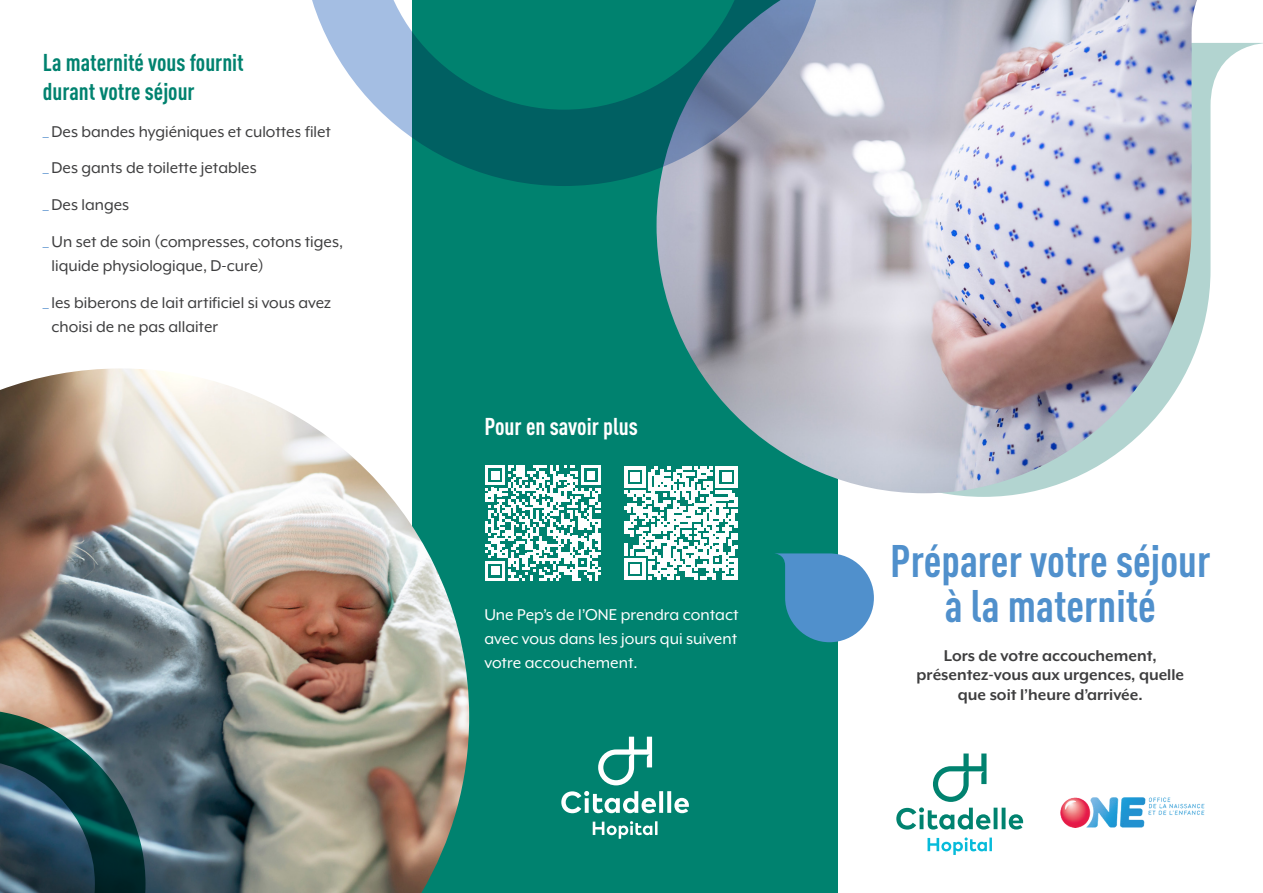
<style>
.page{position:relative;width:1263px;height:893px;background:#fff}
.page>*{position:absolute;margin:0;border:0;box-sizing:border-box;transform-origin:0 0}
.t1{font:700 condensed 45px/45px "DIN Pro";color:#5090cc;text-align:center}
.t2{font:700 condensed 24px/28.8px "DIN Pro";color:#00826f}
.t3{font:700 condensed 24px "DIN Pro";color:#fff}
.t4{font:18px/24px "Mr Eaves XL Mod OT";color:#3e3e3f}
.t5{font:700 18px/19.5px "Mr Eaves XL Mod OT";color:#3e3e3f;text-align:center}
.t6{font:18px/24px "Mr Eaves XL Mod OT";color:#fff;text-align:justify}
.s1{color:#6298d1}
</style>
<div class="page">
<div style="left:412px;top:0;width:426px;height:893px;background:#00826f"></div>
<svg style="left:593px;top:821px;width:64px;height:18px"></svg>
<svg style="left:561px;top:791px;width:128px;height:22px"></svg>
<svg style="left:598px;top:737px;width:54px;height:48px"></svg>
<svg style="left:916px;top:43px;width:347px;height:454px"></svg>
<img style="left:656px;top:0;width:541px;height:493px">
<svg style="left:775px;top:553px;width:99px;height:89px"></svg>
<img style="left:0;top:368px;width:469px;height:525px">
<svg style="left:0;top:709px;width:145px;height:184px"></svg>
<svg style="left:312px;top:0;width:516px;height:186px"></svg>
<img style="left:1061px;top:797px;width:143px;height:31px">
<svg style="left:927px;top:837px;width:65px;height:18px"></svg>
<svg style="left:896px;top:753px;width:127px;height:77px"></svg>
<svg style="left:485px;top:465px;width:116px;height:116px"></svg>
<svg style="left:624px;top:466px;width:113px;height:114px"></svg>
<hr style="left:734px;top:558px;width:3px;height:22px;background:#fff">
<p class="t2" style="left:43px;top:46px;width:202px">La maternité vous fournit durant votre séjour</p>
<p class="t4" style="left:43px;top:119px;width:290px"><span class="s1">_</span>Des bandes hygiéniques et culottes filet</p>
<p class="t4" style="left:43px;top:156px;width:215px"><span class="s1">_</span>Des gants de toilette jetables</p>
<p class="t4" style="left:43px;top:193px;width:88px"><span class="s1">_</span>Des langes</p>
<p class="t4" style="left:52px;top:229px;width:293px;text-indent:-9px"><span class="s1">_</span>Un set de soin (compresses, cotons tiges, liquide physiologique, D-cure)</p>
<p class="t4" style="left:52px;top:290px;width:281px;text-indent:-9px"><span class="s1">_</span>les biberons de lait artificiel si vous avez choisi de ne pas allaiter</p>
<p class="t3" style="left:484px;top:408px;width:155px">Pour en savoir plus</p>
<p class="t6" style="left:484px;top:603px;width:256px">Une Pep’s de l’ONE prendra contact avec vous dans les jours qui suivent votre accouchement.</p>
<p class="t1" style="left:890px;top:534px;width:322px">Préparer votre séjour à la maternité</p>
<p class="t5" style="left:917px;top:645px;width:269px">Lors de votre accouchement, présentez-vous aux urgences, quelle que soit l’heure d’arrivée.</p>
</div>
